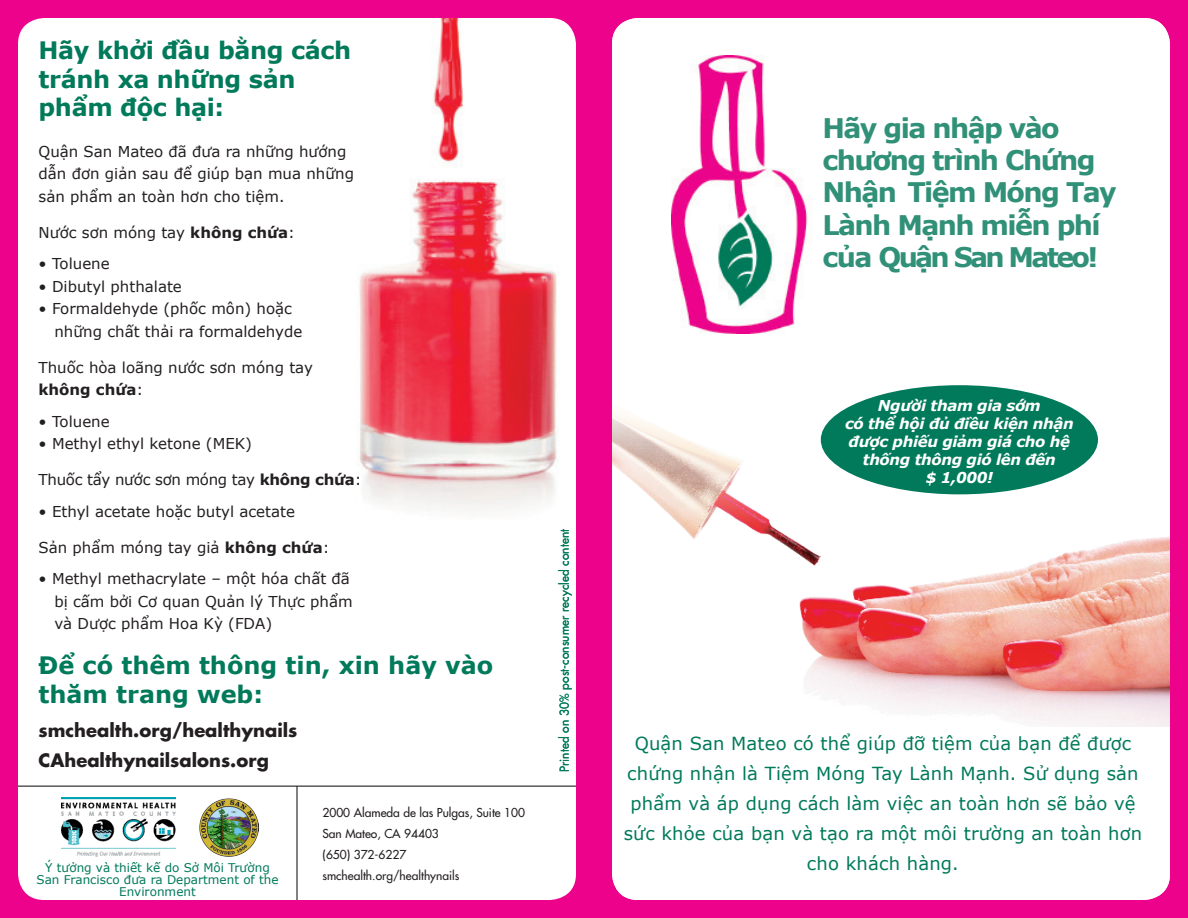
<style>
.page{position:relative;width:1188px;height:918px;background:#ed028c}
.page>*{position:absolute;margin:0;border:0;box-sizing:border-box;transform-origin:0 0}
.t1{font:700 27px/32.4px "Verdana";letter-spacing:-.06em;color:#319078}
.t2{font:700 24px/28.8px "Verdana";letter-spacing:-.015em;color:#007a5a}
.t3{font:18px/30px "Verdana";letter-spacing:.01em;color:#007a5a;text-align:center}
.t4{font:700 18px "Futura";color:#231f20}
.t5{font:15px/22.5px "Verdana";color:#231f20}
.t6{font:italic 700 15px/18px "Verdana";letter-spacing:-.025em;color:#fff;text-align:center}
.t7{font:15px "Verdana";letter-spacing:-.02em;color:#231f20}
.t8{font:700 15px "Verdana";color:#231f20}
.t9{font:12px "Futura";color:#231f20}
.t10{font:12px/12px "Verdana";color:#007a5a;text-align:center}
.t11{font:12px "Futura";letter-spacing:.01em;color:#007a5a}
.s1{font-weight:700}
.s2{font-weight:400}
</style>
<div class="page">
<div style="left:18px;top:18px;width:558px;height:882px;background:#fff;border-radius:26px"></div>
<img style="left:359px;top:18px;width:217px;height:493px">
<div style="left:612px;top:18px;width:558px;height:882px;background:#fff;border-radius:26px"></div>
<img style="left:612px;top:392px;width:558px;height:334px">
<div style="left:821px;top:385px;width:277px;height:109px;background:#007a5a;border-radius:50%"></div>
<img style="left:671px;top:55px;width:137px;height:279px">
<hr style="left:296px;top:786px;width:2px;height:114px;background:#231f20">
<hr style="left:18px;top:786px;width:558px;height:1px;background:#231f20">
<img style="left:200px;top:799px;width:58px;height:58px">
<img style="left:61px;top:797px;width:115px;height:60px">
<p class="t2" style="left:39px;top:35px;width:314px">Hãy khởi đầu bằng cách tránh xa những sản phẩm độc hại:</p>
<p class="t5" style="left:39px;top:140px;width:317px">Quận San Mateo đã đưa ra những hướng dẫn đơn giản sau để giúp bạn mua những sản phẩm an toàn hơn cho tiệm.</p>
<p class="t5" style="left:39px;top:221px;width:258px">Nước sơn móng tay <span class="s1">không chứa</span>:</p>
<p class="t5" style="left:39px;top:252px;width:73px">• Toluene</p>
<p class="t5" style="left:39px;top:275px;width:145px">• Dibutyl phthalate</p>
<p class="t5" style="left:39px;top:297px;width:255px">• Formaldehyde (phốc môn) hoặc</p>
<p class="t5" style="left:54px;top:320px;width:249px">những chất thải ra formaldehyde</p>
<p class="t5" style="left:39px;top:356px;width:276px">Thuốc hòa loãng nước sơn móng tay</p>
<p class="t8" style="left:39px;top:380px;width:106px">không chứa<span class="s2">:</span></p>
<p class="t5" style="left:39px;top:410px;width:73px">• Toluene</p>
<p class="t5" style="left:39px;top:432px;width:215px">• Methyl ethyl ketone (MEK)</p>
<p class="t7" style="left:39px;top:470px;width:324px">Thuốc tẩy nước sơn móng tay <span class="s1">không chứa</span>:</p>
<p class="t5" style="left:39px;top:500px;width:258px">• Ethyl acetate hoặc butyl acetate</p>
<p class="t5" style="left:39px;top:536px;width:293px">Sản phẩm móng tay giả <span class="s1">không chứa</span>:</p>
<p class="t5" style="left:39px;top:567px;width:313px">• Methyl methacrylate – một hóa chất đã</p>
<p class="t5" style="left:54px;top:590px;width:300px">bị cấm bởi Cơ quan Quản lý Thực phẩm</p>
<p class="t5" style="left:54px;top:612px;width:219px">và Dược phẩm Hoa Kỳ (FDA)</p>
<p class="t2" style="left:39px;top:650px;width:456px">Để có thêm thông tin, xin hãy vào thăm trang web:</p>
<p class="t4" style="left:39px;top:718px;width:260px">smchealth.org/healthynails</p>
<p class="t4" style="left:39px;top:748px;width:232px">CAhealthynailsalons.org</p>
<p class="t10" style="left:36px;top:862px;width:244px">Ý tưởng và thiết kế do Sở Môi Trường<br>San Francisco đưa ra Department of the<br>Environment</p>
<p class="t9" style="left:322px;top:805px;width:204px">2000 Alameda de las Pulgas, Suite 100</p>
<p class="t9" style="left:322px;top:826px;width:118px">San Mateo, CA 94403</p>
<p class="t9" style="left:322px;top:847px;width:85px">(650) 372-6227</p>
<p class="t9" style="left:322px;top:868px;width:138px">smchealth.org/healthynails</p>
<p class="t11" style="left:557px;top:772px;width:245px;rotate:-90deg">Printed on 30% post-consumer recycled content</p>
<p class="t1" style="left:823px;top:111px;width:296px">Hãy gia nhập vào chương trình Chứng<br>Nhận Tiệm Móng Tay<br>Lành Mạnh miễn phí của Quận San Mateo!</p>
<p class="t6" style="left:845px;top:396px;width:230px">Người tham gia sớm<br>có thể hội đủ điều kiện nhận được phiếu giảm giá cho hệ thống thông gió lên đến<br>$ 1,000!</p>
<p class="t3" style="left:624px;top:727px;width:520px">Quận San Mateo có thể giúp đỡ tiệm của bạn để được chứng nhận là Tiệm Móng Tay Lành Mạnh. Sử dụng sản phẩm và áp dụng cách làm việc an toàn hơn sẽ bảo vệ sức khỏe của bạn và tạo ra một môi trường an toàn hơn cho khách hàng.</p>
</div>
